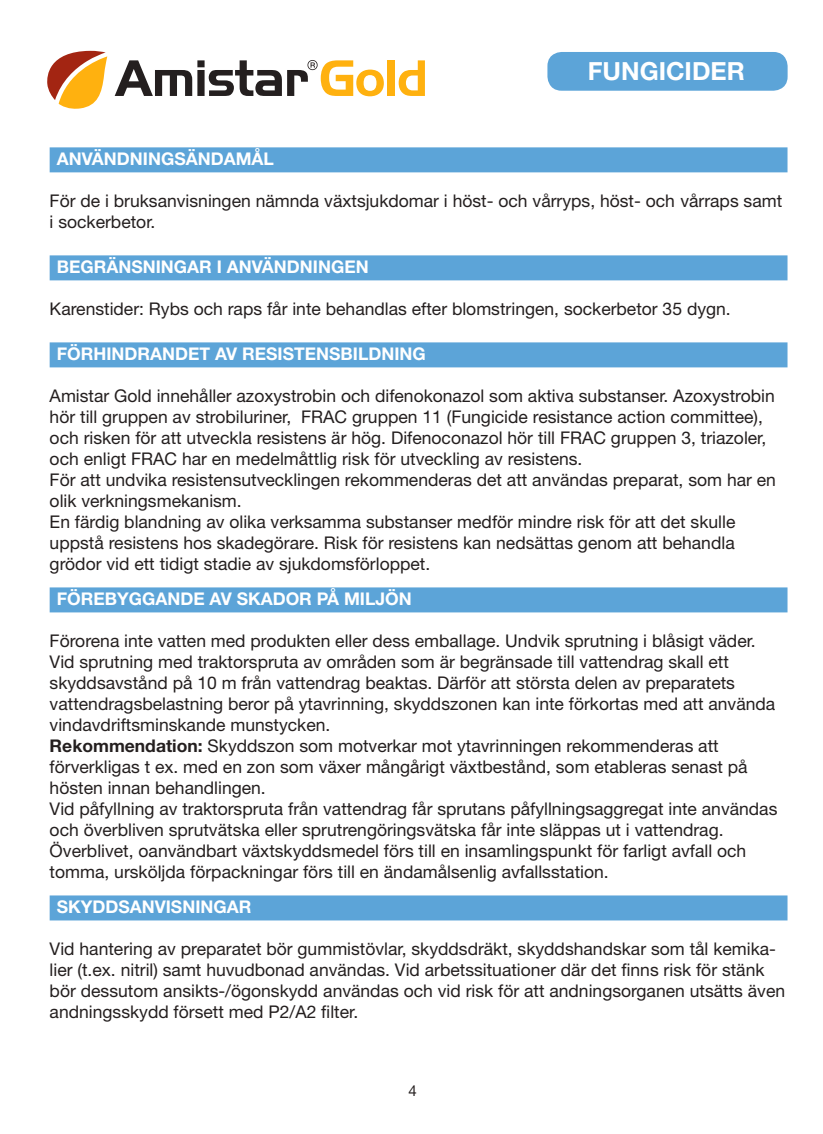
<style>
.page{position:relative;width:823px;height:1134px;background:#fff}
.page>*{position:absolute;margin:0;border:0;box-sizing:border-box;transform-origin:0 0}
.t1{font:700 25px "Helvetica Neue LT Std";color:#fff}
.t2{font:17.5px/21px "Helvetica Neue LT Std";color:#241f1f}
.t3{font:700 17.5px "Helvetica Neue LT Std";color:#fff}
.t4{font:15px "Helvetica Neue LT Std";color:#241f1f}
.s1{font-weight:700}
</style>
<div class="page">
<div style="left:50px;top:147px;width:737px;height:25px;background:#5ca4d8"></div>
<div style="left:50px;top:255px;width:737px;height:25px;background:#5ca4d8"></div>
<div style="left:50px;top:342px;width:737px;height:25px;background:#5ca4d8"></div>
<div style="left:50px;top:587px;width:737px;height:25px;background:#5ca4d8"></div>
<div style="left:50px;top:895px;width:737px;height:25px;background:#5ca4d8"></div>
<svg style="left:47px;top:51px;width:60px;height:58px"></svg>
<svg style="left:115px;top:60px;width:77px;height:36px"></svg>
<div style="left:197px;top:70px;width:7px;height:26px;background:#241f1f"></div>
<div style="left:197px;top:60px;width:7px;height:7px;background:#241f1f"></div>
<svg style="left:208px;top:60px;width:175px;height:36px"></svg>
<div style="left:387px;top:60px;width:7px;height:36px;background:#ffb10f"></div>
<svg style="left:398px;top:60px;width:26px;height:36px"></svg>
<div style="left:547px;top:52px;width:240px;height:39px;background:#5ca4d8;border-radius:14px"></div>
<h1 class="t1" style="left:587px;top:56px;width:158px">FUNGICIDER</h1>
<p class="t3" style="left:57px;top:148px;width:218px">ANVÄNDNINGSÄNDAMÅL</p>
<p class="t2" style="left:50px;top:190px;width:733px">För de i bruksanvisningen nämnda växtsjukdomar i höst- och vårryps, höst- och vårraps samt i sockerbetor.</p>
<p class="t3" style="left:57px;top:256px;width:313px">BEGRÄNSNINGAR I ANVÄNDNINGEN</p>
<p class="t2" style="left:50px;top:298px;width:682px">Karenstider: Rybs och raps får inte behandlas efter blomstringen, sockerbetor 35 dygn.</p>
<p class="t3" style="left:57px;top:343px;width:370px">FÖRHINDRANDET AV RESISTENSBILDNING</p>
<p class="t2" style="left:50px;top:385px;width:727px">Amistar Gold innehåller azoxystrobin och difenokonazol som aktiva substanser. Azoxystrobin hör till gruppen av strobiluriner, FRAC gruppen 11 (Fungicide resistance action committee), och risken för att utveckla resistens är hög. Difenoconazol hör till FRAC gruppen 3, triazoler, och enligt FRAC har en medelmåttlig risk för utveckling av resistens.<br>För att undvika resistensutvecklingen rekommenderas det att användas preparat, som har en olik verkningsmekanism.<br>En färdig blandning av olika verksamma substanser medför mindre risk för att det skulle uppstå resistens hos skadegörare. Risk för resistens kan nedsättas genom att behandla grödor vid ett tidigt stadie av sjukdomsförloppet.</p>
<p class="t3" style="left:57px;top:588px;width:356px">FÖREBYGGANDE AV SKADOR PÅ MILJÖN</p>
<p class="t2" style="left:50px;top:630px;width:728px">Förorena inte vatten med produkten eller dess emballage. Undvik sprutning i blåsigt väder.<br>Vid sprutning med traktorspruta av områden som är begränsade till vattendrag skall ett skyddsavstånd på 10 m från vattendrag beaktas. Därför att största delen av preparatets vattendragsbelastning beror på ytavrinning, skyddszonen kan inte förkortas med att använda vindavdriftsminskande munstycken.<br><span class="s1">Rekommendation:</span> Skyddszon som motverkar mot ytavrinningen rekommenderas att förverkligas t ex. med en zon som växer mångårigt växtbestånd, som etableras senast på hösten innan behandlingen.<br>Vid påfyllning av traktorspruta från vattendrag får sprutans påfyllningsaggregat inte användas och överbliven sprutvätska eller sprutrengöringsvätska får inte släppas ut i vattendrag.<br>Överblivet, oanvändbart växtskyddsmedel förs till en insamlingspunkt för farligt avfall och tomma, ursköljda förpackningar förs till en ändamålsenlig avfallsstation.</p>
<p class="t3" style="left:57px;top:896px;width:196px">SKYDDSANVISNINGAR</p>
<p class="t2" style="left:50px;top:938px;width:736px">Vid hantering av preparatet bör gummistövlar, skyddsdräkt, skyddshandskar som tål kemika&shy;lier (t.ex. nitril) samt huvudbonad användas. Vid arbetssituationer där det finns risk för stänk bör dessutom ansikts-/ögonskydd användas och vid risk för att andningsorganen utsätts även andningsskydd försett med P2/A2 filter.</p>
<p class="t4" style="left:408px;top:1081px;width:10px">4</p>
</div>
